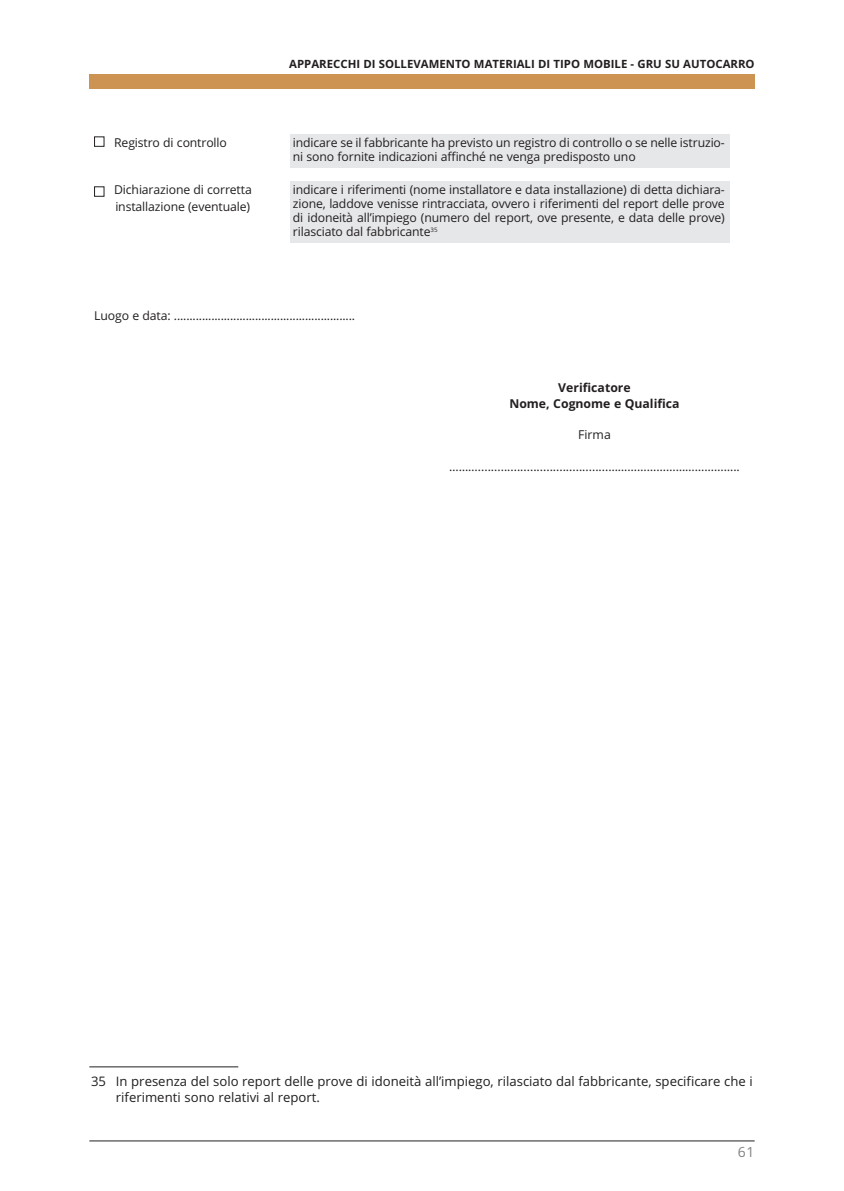
<style>
.page{position:relative;width:844px;height:1191px;background:#fff}
.page>*{position:absolute;margin:0;border:0;box-sizing:border-box;transform-origin:0 0}
.t1{font:14px "Open Sans";color:#808285}
.t2{font:13.12px/15.8px "Open Sans";color:#231f20}
.t3{font:12.25px/14px "Open Sans";letter-spacing:-.01em;color:#231f20}
.t4{font:700 12.25px/15.8px "Open Sans";color:#231f20;text-align:center}
.t5{font:700 11.38px "Open Sans";color:#231f20}
</style>
<div class="page">
<div style="left:89px;top:74px;width:665px;height:15px;background:#cd9353"></div>
<hr style="left:89px;top:1140px;width:665px;height:1px;background:#231f20">
<div style="left:94px;top:137px;width:10px;height:10px;border:1px solid #231f20"></div>
<div style="left:290px;top:134px;width:439px;height:33px;background:#e6e7e9"></div>
<div style="left:290px;top:181px;width:439px;height:62px;background:#e6e7e9"></div>
<hr style="left:89px;top:1066px;width:149px;height:1px;background:#231f20">
<p class="t5" style="left:289px;top:58px;width:466px">APPARECCHI DI SOLLEVAMENTO MATERIALI DI TIPO MOBILE - GRU SU AUTOCARRO</p>
<p class="t3" style="left:114px;top:136px;width:114px">Registro di controllo</p>
<p class="t3" style="left:293px;top:136px;width:433px">indicare se il fabbricante ha previsto un registro di controllo o se nelle istruzio&shy;ni sono fornite indicazioni affinché ne venga predisposto uno</p>
<p class="t3" style="left:114px;top:183px;width:139px">Dichiarazione di corretta</p>
<p class="t3" style="left:293px;top:183px;width:433px;text-align:justify">indicare i riferimenti (nome installatore e data installazione) di detta dichiara&shy;zione, laddove venisse rintracciata, ovvero i riferimenti del report delle prove di idoneità all’impiego (numero del report, ove presente, e data delle prove) rilasciato dal fabbricante<sup>35</sup></p>
<p class="t3" style="left:115px;top:200px;width:136px">installazione (eventuale)</p>
<p class="t3" style="left:94px;top:309px;width:262px">Luogo e data: ..........................................................</p>
<p class="t4" style="left:509px;top:380px;width:172px">Verificatore<br>Nome, Cognome e Qualifica</p>
<p class="t3" style="left:578px;top:428px;width:34px">Firma</p>
<p class="t3" style="left:449px;top:459px;width:292px">………........................................…………………………………..</p>
<p class="t2" style="left:116px;top:1073px;width:638px;text-indent:-25px">35 In presenza del solo report delle prove di idoneità all’impiego, rilasciato dal fabbricante, specificare che i riferimenti sono relativi al report.</p>
<p class="t1" style="left:737px;top:1144px;width:18px">61</p>
</div>
